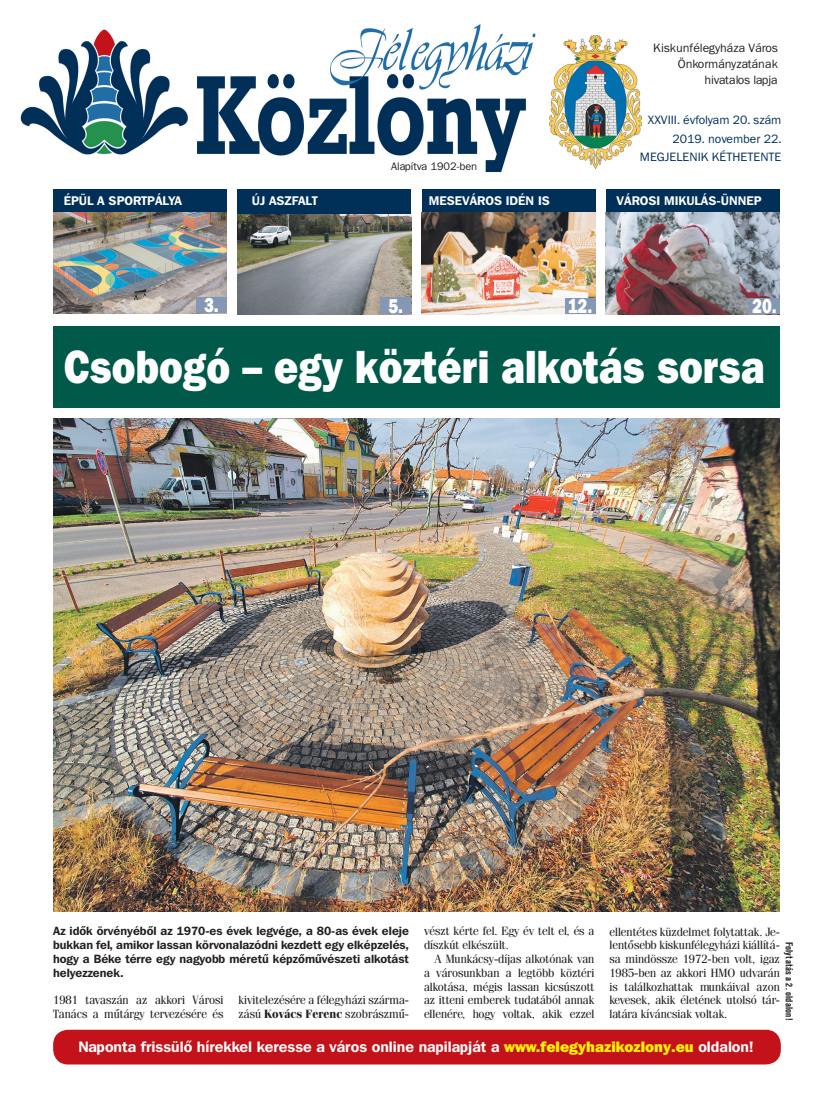
<style>
.page{position:relative;width:833px;height:1099px;background:#fff}
.page>*{position:absolute;margin:0;border:0;box-sizing:border-box;transform-origin:0 0}
.t1{font:46.25px "Franklin Gothic Hv PFL";color:#fff;scale:.85 1}
.t2{font:20px "Franklin Gothic Hv PFL";color:#fff;scale:.8 1}
.t3{font:700 15px "Franklin Gothic PFL";color:#fff}
.t4{font:12.5px/18.8px "Franklin Gothic PFL";color:#002f57;text-align:right}
.t5{font:700 12.5px "Franklin Gothic PFL";color:#fff}
.t6{font:12.5px/16.2px "Franklin Gothic PFL";color:#231f20;text-align:right}
.t7{font:11.88px/13.8px "Fenice PFL";color:#231f20}
.t8{font:700 11.88px/13.8px "Franklin Gothic PFL";color:#231f20;text-align:justify}
.t9{font:11.25px "Franklin Gothic PFL";color:#231f20}
.t10{font:700 10px "Akzidenz Grotesk Cn PFL";color:#231f20}
.s1{font-weight:700}
.s2{font-family:"Franklin Gothic Hv PFL";font-weight:400;color:#fff101}
</style>
<div class="page">
<img style="left:20px;top:24px;width:516px;height:148px">
<img style="left:549px;top:35px;width:93px;height:134px">
<div style="left:606px;top:189px;width:174px;height:24px;background:#002f57"></div>
<img style="left:606px;top:213px;width:174px;height:101px">
<div style="left:749px;top:298px;width:31px;height:16px;background:#8498b6"></div>
<img style="left:237px;top:213px;width:174px;height:101px">
<div style="left:380px;top:297px;width:31px;height:17px;background:#8498b6"></div>
<div style="left:237px;top:189px;width:174px;height:24px;background:#002f57"></div>
<div style="left:53px;top:189px;width:174px;height:24px;background:#002f57"></div>
<img style="left:53px;top:212px;width:174px;height:101px">
<div style="left:196px;top:297px;width:31px;height:16px;background:#8498b6"></div>
<div style="left:53px;top:1029px;width:728px;height:35px;background:#c4121a;border-radius:15px"></div>
<div style="left:421px;top:189px;width:174px;height:24px;background:#002f57"></div>
<img style="left:421px;top:213px;width:174px;height:101px">
<div style="left:565px;top:299px;width:30px;height:15px;background:#8498b6"></div>
<div style="left:53px;top:326px;width:727px;height:81px;background:#005949"></div>
<img style="left:53px;top:418px;width:727px;height:493px">
<p class="t5" style="left:64px;top:193px;width:120px">ÉPÜL A SPORTPÁLYA</p>
<p class="t5" style="left:252px;top:193px;width:68px">ÚJ ASZFALT</p>
<h2 class="t2" style="left:204px;top:292px;width:20px">3.</h2>
<p class="t9" style="left:391px;top:160px;width:88px">Alapítva 1902-ben</p>
<p class="t5" style="left:429px;top:193px;width:123px">MESEVÁROS IDÉN IS</p>
<p class="t6" style="left:653px;top:40px;width:126px">Kiskunfélegyháza Város<br>Önkormányzatának hivatalos lapja</p>
<p class="t4" style="left:640px;top:110px;width:143px">XXVIII. évfolyam 20. szám<br>2019. november 22.<br>MEGJELENIK KÉTHETENTE</p>
<p class="t5" style="left:616px;top:193px;width:146px">VÁROSI MIKULÁS-ÜNNEP</p>
<h2 class="t2" style="left:388px;top:293px;width:20px">5.</h2>
<h2 class="t2" style="left:752px;top:293px;width:32px">20.</h2>
<h2 class="t2" style="left:568px;top:293px;width:32px">12.</h2>
<h1 class="t1" style="left:64px;top:337px;width:826px">Csobogó – egy köztéri alkotás sorsa</h1>
<p class="t8" style="left:53px;top:924px;width:357px">Az idők örvényéből az 1970-es évek legvége, a 80-as évek eleje bukkan fel, amikor lassan körvonalazódni kezdett egy elképzelés, hogy a Béke térre egy nagyobb méretű képzőművészeti alkotást helyezzenek.</p>
<p class="t7" style="left:53px;top:993px;width:172px">1981 tavaszán az akkori Városi<br>Tanács a műtárgy tervezésére és</p>
<p class="t7" style="left:238px;top:993px;width:172px">kivitelezésére a félegyházi szárma&shy;zású <span class="s1">Kovács Ferenc</span> szobrászmű-</p>
<p class="t7" style="left:424px;top:924px;width:172px">vészt kérte fel. Egy év telt el, és a díszkút elkészült.</p>
<p class="t7" style="left:424px;top:951px;width:172px;text-align:justify;text-indent:11px">A Munkácsy-díjas alkotónak van a városunkban a legtöbb köztéri alkotása, mégis lassan kicsúszott az itteni emberek tudatából annak ellenére, hogy voltak, akik ezzel</p>
<p class="t7" style="left:609px;top:924px;width:172px;text-align:justify">ellentétes küzdelmet folytattak. Je&shy;lentősebb kiskunfélegyházi kiállítá&shy;sa mindössze 1972-ben volt, igaz 1985-ben az akkori HMO udvarán is találkozhattak munkáival azon kevesek, akik életének utolsó tár&shy;latára kíváncsiak voltak.</p>
<p class="t10" style="left:795px;top:941px;width:80px;rotate:90deg">Folytatás a 2. oldalon!</p>
<p class="t3" style="left:78px;top:1037px;width:677px">Naponta frissülő hírekkel keresse a város online napilapját a <span class="s2">www.felegyhazikozlony.eu</span> oldalon!</p>
</div>
